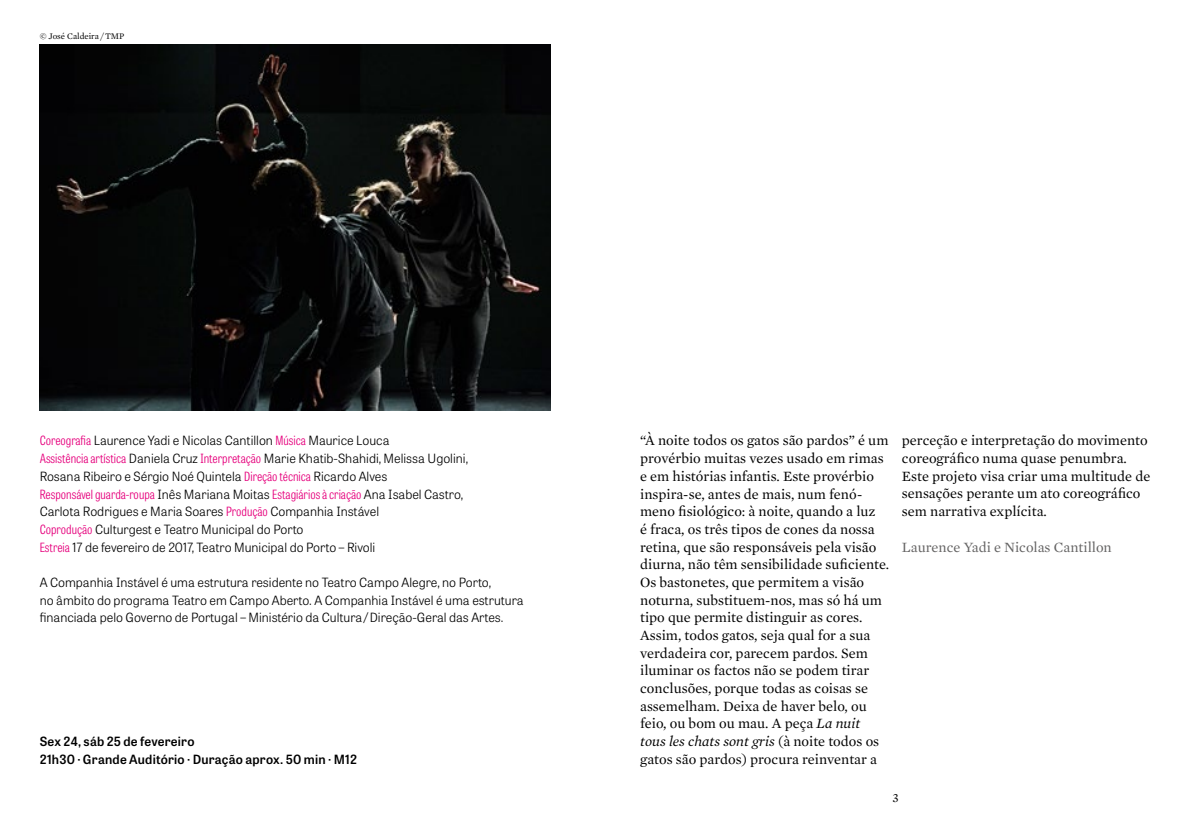
<style>
.page{position:relative;width:1191px;height:829px;background:#fff}
.page>*{position:absolute;margin:0;border:0;box-sizing:border-box;transform-origin:0 0}
.t1{font:14.35px/17.7px "Mercury Text G1";color:#000}
.t2{font:14.35px "Mercury Text G1";color:#646363}
.t3{font:300 12.6px/17.7px "Tablet Gothic";color:#000}
.t4{font:300 12.6px "Tablet Gothic Condensed";color:#e6007d}
.t5{font:600 12.6px/17.7px "Tablet Gothic";letter-spacing:.02em;color:#000}
.t6{font:12.6px "Mercury Text G1";color:#000}
.t7{font:8.75px "Mercury Text G1";color:#000}
.s1{font-family:"Tablet Gothic Condensed";color:#e6007d}
.s2{font-family:"Tablet Gothic";color:#000}
.s3{font-style:italic}
</style>
<div class="page">
<img style="left:40px;top:45px;width:511px;height:365px">
<p class="t7" style="left:40px;top:30px;width:86px">© José Caldeira / TMP</p>
<p class="t3" style="left:40px;top:431px;width:430px"><span class="s1">Coreografia</span> Laurence Yadi e Nicolas Cantillon <span class="s1">Música</span> Maurice Louca<br><span class="s1">Assistência artística</span> Daniela Cruz <span class="s1">Interpretação</span> Marie Khatib-Shahidi, Melissa Ugolini,<br>Rosana Ribeiro e Sérgio Noé Quintela <span class="s1">Direção técnica</span> Ricardo Alves</p>
<p class="t4" style="left:40px;top:485px;width:425px">Responsável guarda-roupa <span class="s2">Inês Mariana Moitas</span> Estagiários à criação <span class="s2">Ana Isabel Castro,</span></p>
<p class="t3" style="left:40px;top:502px;width:341px">Carlota Rodrigues e Maria Soares <span class="s1">Produção</span> Companhia Instável<br><span class="s1">Coprodução</span> Culturgest e Teatro Municipal do Porto<br><span class="s1">Estreia</span> 17 de fevereiro de 2017, Teatro Municipal do Porto – Rivoli</p>
<p class="t3" style="left:40px;top:573px;width:485px">A Companhia Instável é uma estrutura residente no Teatro Campo Alegre, no Porto,<br>no âmbito do programa Teatro em Campo Aberto. A Companhia Instável é uma estrutura financiada pelo Governo de Portugal – Ministério da Cultura / Direção-Geral das Artes.</p>
<p class="t5" style="left:40px;top:732px;width:319px">Sex 24, sáb 25 de fevereiro<br>21h30 · Grande Auditório · Duração aprox. 50 min · M12</p>
<p class="t1" style="left:640px;top:431px;width:250px">“À noite todos os gatos são pardos” é um provérbio muitas vezes usado em rimas e em histórias infantis. Este provérbio inspira-se, antes de mais, num fenó&shy;meno fisiológico: à noite, quando a luz<br>é fraca, os três tipos de cones da nossa retina, que são responsáveis pela visão diurna, não têm sensibilidade suficiente.<br>Os bastonetes, que permitem a visão noturna, substituem-nos, mas só há um tipo que permite distinguir as cores.<br>Assim, todos gatos, seja qual for a sua verdadeira cor, parecem pardos. Sem iluminar os factos não se podem tirar conclusões, porque todas as coisas se assemelham. Deixa de haver belo, ou feio, ou bom ou mau. A peça <span class="s3">La nuit tous les chats sont gris</span> (à noite todos os gatos são pardos) procura reinventar a</p>
<p class="t1" style="left:902px;top:431px;width:250px">perceção e interpretação do movimento coreográfico numa quase penumbra.<br>Este projeto visa criar uma multitude de sensações perante um ato coreográfico sem narrativa explícita.</p>
<p class="t2" style="left:902px;top:536px;width:211px">Laurence Yadi e Nicolas Cantillon</p>
<p class="t6" style="left:892px;top:788px;width:8px">3</p>
</div>
